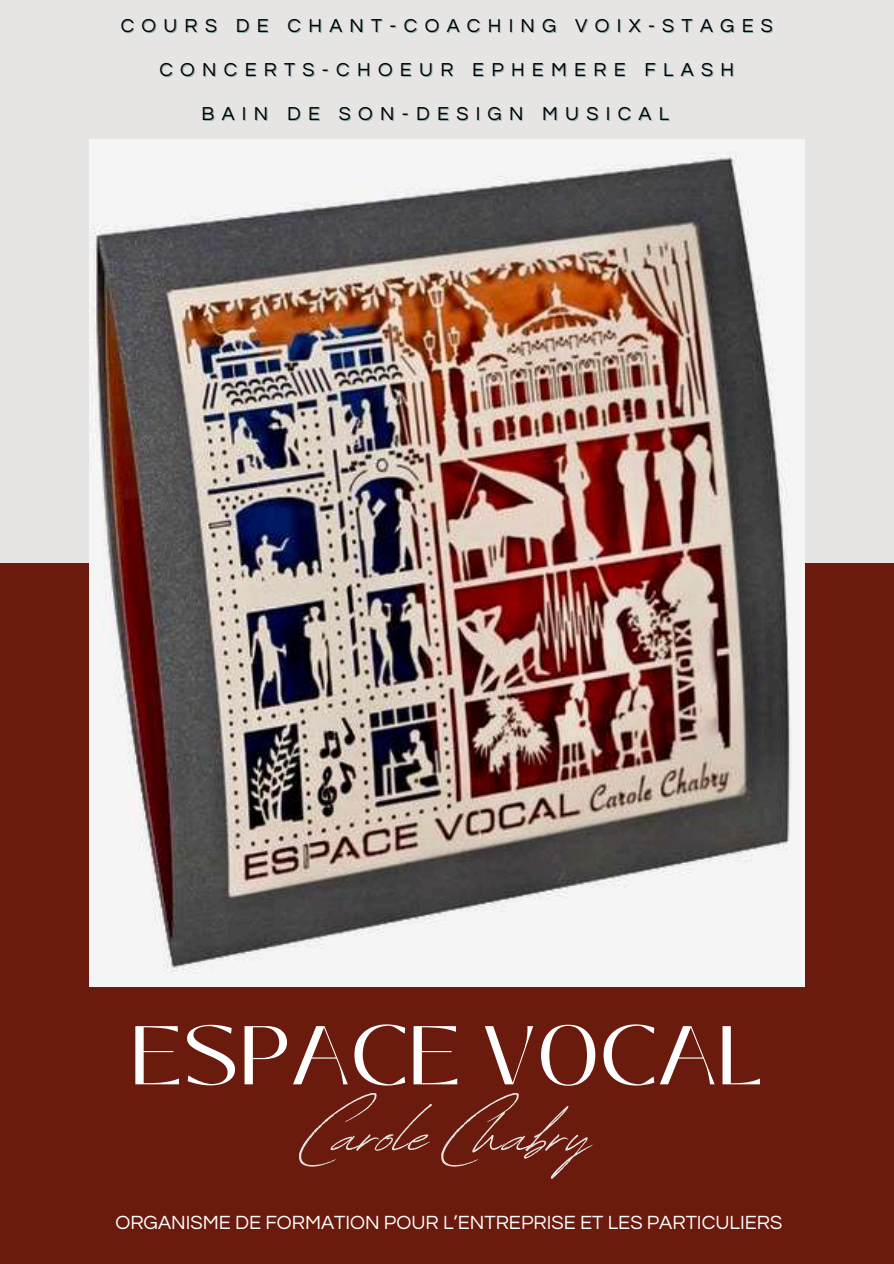
<style>
.page{position:relative;width:894px;height:1264px;background:#fff}
.page>*{position:absolute;margin:0;border:0;box-sizing:border-box;transform-origin:0 0}
.t1{font:91.8px "Revive 80 Signature";color:#e6e5e4}
.t2{font:82.8px "Black Mango";color:#fff}
.t3{font:19.8px "Questrial";color:#fff}
.t4{font:19.5px "Questrial";letter-spacing:.375em;color:#000}
</style>
<div class="page">
<div style="left:0;top:0;width:893px;height:1263px;background:#e6e5e4"></div>
<div style="left:0;top:563px;width:893px;height:700px;background:#6b1b0d"></div>
<img style="left:89px;top:140px;width:715px;height:846px">
<img style="left:199px;top:347px;width:495px;height:569px">
<p class="t4" style="left:121px;top:16px;width:653px">COURS DE CHANT-COACHING VOIX-STAGES</p>
<p class="t4" style="left:159px;top:60px;width:576px">CONCERTS-CHOEUR EPHEMERE FLASH</p>
<p class="t4" style="left:201px;top:104px;width:469px">BAIN DE SON-DESIGN MUSICAL</p>
<h2 class="t2" style="left:130px;top:993px;width:635px">ESPACE VOCAL</h2>
<h1 class="t1" style="left:301px;top:1064px;width:292px">Carole Chabry</h1>
<p class="t3" style="left:115px;top:1213px;width:668px">ORGANISME DE FORMATION POUR L’ENTREPRISE ET LES PARTICULIERS</p>
</div>
